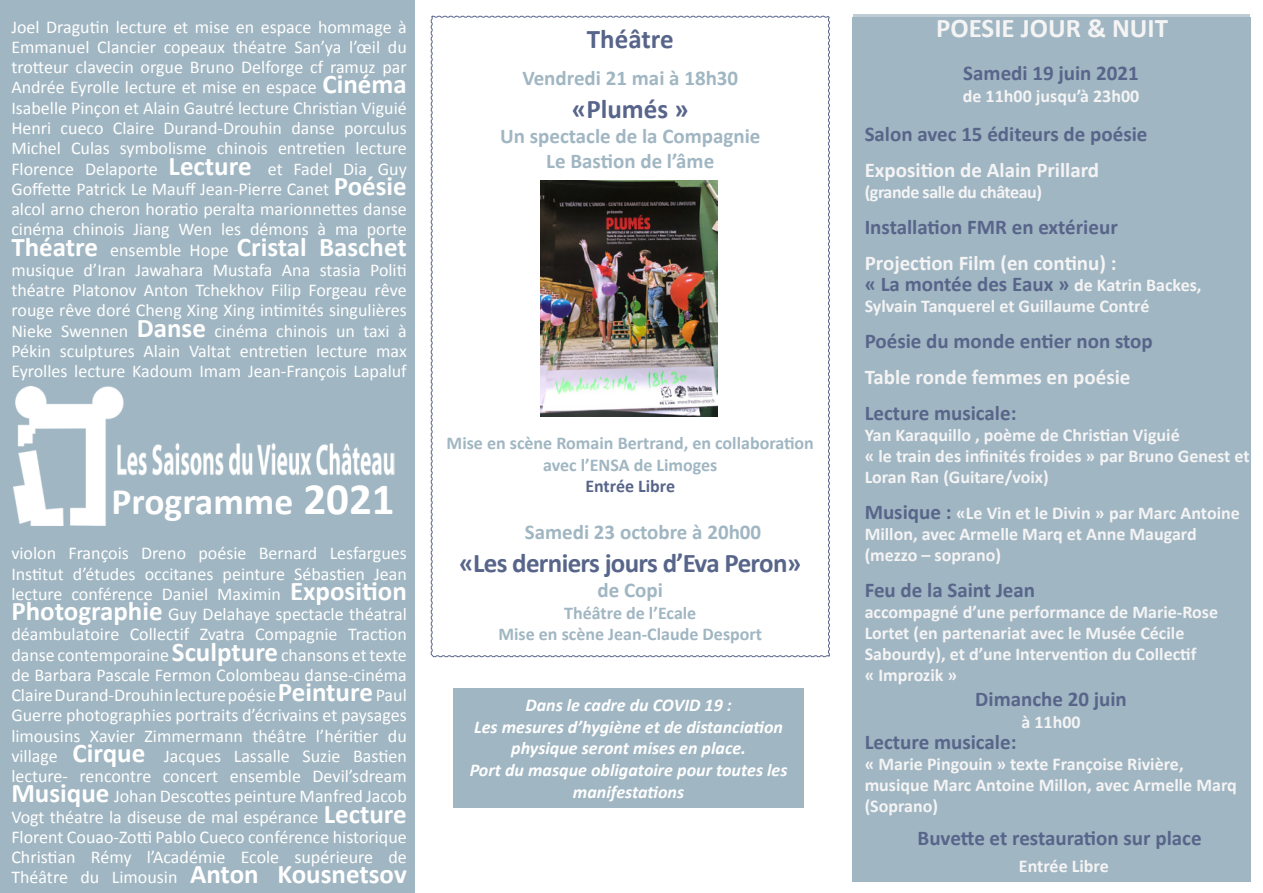
<style>
.page{position:relative;width:1263px;height:893px;background:#fff}
.page>*{position:absolute;margin:0;border:0;box-sizing:border-box;transform-origin:0 0}
.t1{font:700 37.5px "Calibri";color:#fff}
.t2{font:700 27px "Calibri";letter-spacing:-.025em;color:#58658a}
.t3{font:700 27px "Calibri";color:#fff}
.t4{font:700 27px "Calibri";color:#f5f4f5}
.t5{font:700 27px "Calibri";color:#58658a}
.t6{font:700 21px "Calibri";color:#58658a}
.t7{font:700 21px "Calibri";color:#a0b6c2}
.t8{font:700 21px "Calibri";color:#f5f4f5}
.t9{font:18px/20.2px "Calibri";color:#fff;text-align:justify}
.t10{font:700 18px/21px "Calibri";color:#f5f4f5}
.t11{font:italic 700 18px/21.6px "Calibri";color:#fff;text-align:center}
.t12{font:700 18px/21.6px "Calibri";color:#a0b6c2;text-align:center}
.t13{font:700 18px "Calibri";letter-spacing:-.025em;color:#f5f4f5}
.t14{font:700 18px "Calibri";color:#58658a}
.s1{font-weight:700;font-size:27px}
.s2{font-weight:400;font-size:18px}
.s3{font-size:45px}
.s4{font-size:18px;color:#f5f4f5}
.s5{font-size:21px;color:#58658a}
</style>
<div class="page">
<div style="left:0;top:0;width:414px;height:893px;background:#a0b6c2"></div>
<img style="left:13px;top:387px;width:381px;height:138px">
<svg style="left:430px;top:15px;width:400px;height:642px"></svg>
<div style="left:852px;top:17px;width:398px;height:864px;background:#a0b6c2"></div>
<img style="left:540px;top:181px;width:177px;height:236px">
<div style="left:453px;top:688px;width:351px;height:119px;background:#a0b6c2"></div>
<p class="t9" style="left:11px;top:17px;width:397px">Joel Dragutin lecture et mise en espace hommage à Emmanuel Clancier copeaux théatre San’ya l’œil du trotteur clavecin orgue Bruno Delforge cf ramuz par Andrée Eyrolle lecture et mise en espace <span class="s1">Cinéma </span>Isabelle Pinçon et Alain Gautré lecture Christian Viguié Henri cueco Claire Durand-Drouhin danse porculus Michel Culas symbolisme chinois entretien lecture Florence Delaporte <span class="s1">Lecture</span> et Fadel Dia Guy Goffette Patrick Le Mauff Jean-Pierre Canet <span class="s1">Poésie </span>alcol arno cheron horatio peralta marionnettes danse cinéma chinois Jiang Wen les démons à ma porte</p>
<p class="t3" style="left:11px;top:229px;width:397px">Théatre <span class="s2">ensemble Hope</span> Cristal Baschet</p>
<p class="t9" style="left:11px;top:260px;width:397px">musique d’Iran Jawahara Mustafa Ana stasia Politi théatre Platonov Anton Tchekhov Filip Forgeau rêve rouge rêve doré Cheng Xing Xing intimités singulières Nieke Swennen <span class="s1">Danse</span> cinéma chinois un taxi à Pékin sculptures Alain Valtat entretien lecture max Eyrolles lecture Kadoum Imam Jean-François Lapaluf</p>
<p class="t1" style="left:112px;top:477px;width:285px">Programme <span class="s3">2021</span></p>
<p class="t9" style="left:11px;top:543px;width:397px">violon François Dreno poésie Bernard Lesfargues Institut d’études occitanes peinture Sébastien Jean lecture conférence Daniel Maximin <span class="s1">Exposition Photographie</span> Guy Delahaye spectacle théatral déambulatoire Collectif Zvatra Compagnie Traction danse contemporaine <span class="s1">Sculpture</span> chansons et texte de Barbara Pascale Fermon Colombeau danse-cinéma Claire Durand-Drouhin lecture poésie <span class="s1">Peinture</span> Paul Guerre photographies portraits d’écrivains et paysages limousins Xavier Zimmermann théâtre l’héritier du village <span class="s1">Cirque</span> Jacques Lassalle Suzie Bastien lecture- rencontre concert ensemble Devil’sdream <span class="s1">Musique</span> Johan Descottes peinture Manfred Jacob Vogt théatre la diseuse de mal espérance <span class="s1">Lecture </span>Florent Couao-Zotti Pablo Cueco conférence historique Christian Rémy l’Académie Ecole supérieure de Théâtre du Limousin <span class="s1">Anton Kousnetsov</span></p>
<p class="t5" style="left:587px;top:22px;width:88px">Théâtre</p>
<p class="t7" style="left:522px;top:65px;width:217px">Vendredi 21 mai à 18h30</p>
<p class="t2" style="left:572px;top:92px;width:119px">«Plumés »</p>
<p class="t7" style="left:500px;top:123px;width:262px">Un spectacle de la Compagnie</p>
<p class="t7" style="left:546px;top:148px;width:169px">Le Bastion de l’âme</p>
<p class="t12" style="left:447px;top:432px;width:369px">Mise en scène Romain Bertrand, en collaboration avec l’ENSA de Limoges</p>
<p class="t14" style="left:585px;top:475px;width:91px">Entrée Libre</p>
<p class="t7" style="left:525px;top:519px;width:238px">Samedi 23 octobre à 20h00</p>
<p class="t2" style="left:459px;top:546px;width:344px">«Les derniers jours d’Eva Peron»</p>
<p class="t7" style="left:598px;top:577px;width:67px">de Copi</p>
<p class="t12" style="left:564px;top:602px;width:134px">Théâtre de l’Ecale</p>
<p class="t12" style="left:498px;top:624px;width:265px">Mise en scène Jean-Claude Desport</p>
<p class="t11" style="left:525px;top:694px;width:208px">Dans le cadre du COVID 19 :</p>
<p class="t11" style="left:474px;top:716px;width:310px">Les mesures d’hygiène et de distanciation physique seront mises en place.</p>
<p class="t11" style="left:470px;top:759px;width:319px">Port du masque obligatoire pour toutes les manifestations</p>
<p class="t4" style="left:936px;top:11px;width:234px">POESIE JOUR &amp; NUIT</p>
<p class="t6" style="left:963px;top:60px;width:177px">Samedi 19 juin 2021</p>
<p class="t10" style="left:963px;top:85px;width:178px">de 11h00 jusqu’à 23h00</p>
<p class="t6" style="left:865px;top:120px;width:284px">Salon avec 15 éditeurs de poésie</p>
<p class="t8" style="left:865px;top:156px;width:236px">Exposition de Alain Prillard</p>
<p class="t13" style="left:865px;top:180px;width:179px">(grande salle du château)</p>
<p class="t6" style="left:865px;top:213px;width:255px">Installation FMR en extérieur</p>
<p class="t8" style="left:865px;top:249px;width:253px">Projection Film (en continu) :</p>
<p class="t6" style="left:865px;top:270px;width:338px">« La montée des Eaux » <span class="s4">de Katrin Backes,</span></p>
<p class="t10" style="left:865px;top:295px;width:286px">Sylvain Tanquerel et Guillaume Contré</p>
<p class="t6" style="left:865px;top:327px;width:290px">Poésie du monde entier non stop</p>
<p class="t8" style="left:865px;top:363px;width:267px">Table ronde femmes en poésie</p>
<p class="t6" style="left:865px;top:399px;width:153px">Lecture musicale:</p>
<p class="t10" style="left:865px;top:424px;width:317px">Yan Karaquillo , poème de Christian Viguié</p>
<p class="t10" style="left:865px;top:445px;width:386px">« le train des infinités froides » par Bruno Genest et<br>Loran Ran (Guitare/voix)</p>
<p class="t10" style="left:865px;top:502px;width:377px"><span class="s5">Musique :</span> «Le Vin et le Divin » par Marc Antoine<br>Millon, avec Armelle Marq et Anne Maugard (mezzo – soprano)</p>
<p class="t6" style="left:865px;top:576px;width:172px">Feu de la Saint Jean</p>
<p class="t10" style="left:865px;top:601px;width:355px">accompagné d’une performance de Marie-Rose<br>Lortet (en partenariat avec le Musée Cécile<br>Sabourdy), et d’une Intervention du Collectif</p>
<p class="t10" style="left:865px;top:664px;width:94px">« Improzik »</p>
<p class="t6" style="left:975px;top:686px;width:153px">Dimanche 20 juin</p>
<p class="t10" style="left:1021px;top:711px;width:61px">à 11h00</p>
<p class="t6" style="left:865px;top:728px;width:153px">Lecture musicale:</p>
<p class="t10" style="left:865px;top:753px;width:320px">« Marie Pingouin » texte Françoise Rivière,</p>
<p class="t10" style="left:865px;top:774px;width:374px">musique Marc Antoine Millon, avec Armelle Marq (Soprano)</p>
<p class="t6" style="left:917px;top:824px;width:285px">Buvette et restauration sur place</p>
<p class="t10" style="left:1019px;top:855px;width:91px">Entrée Libre</p>
</div>
